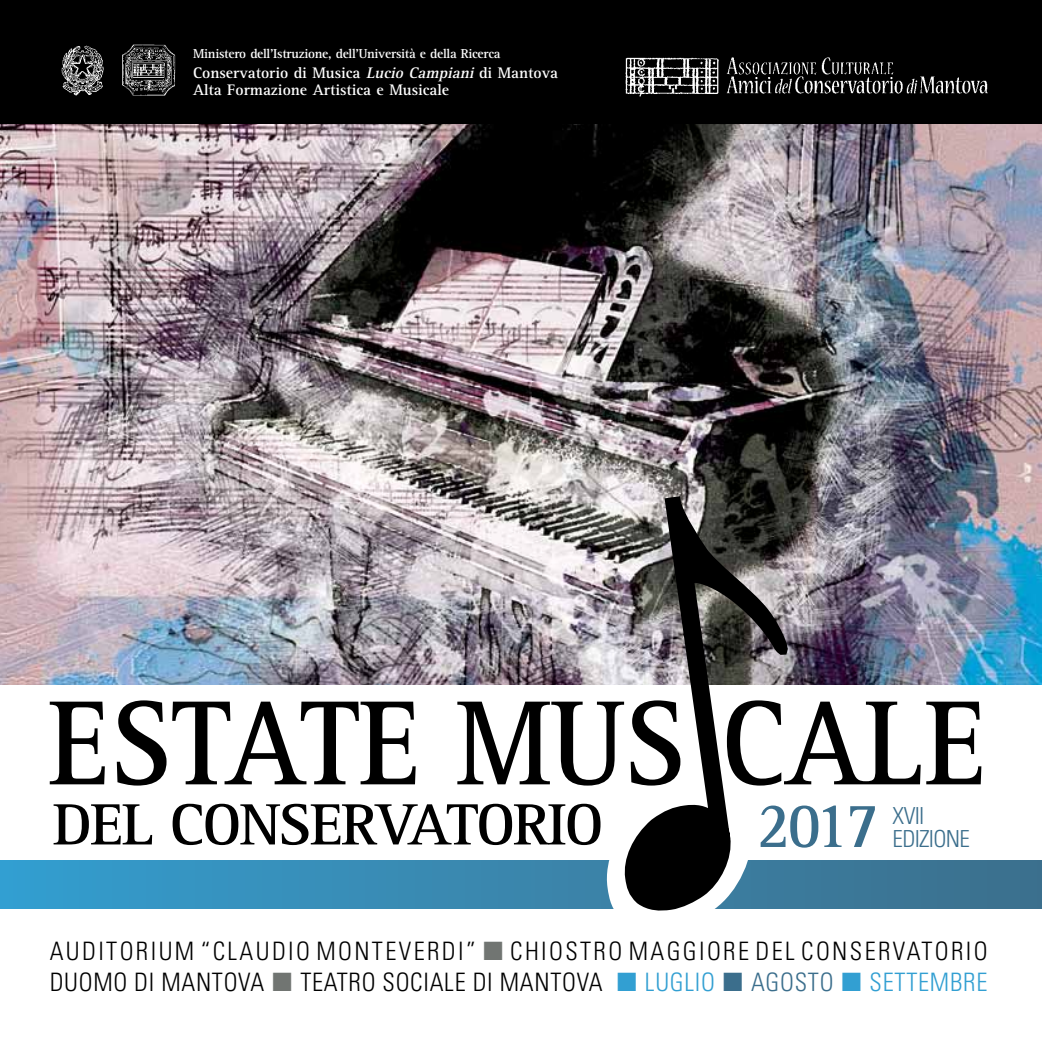
<style>
.page{position:relative;width:1042px;height:1042px;background:#fff}
.page>*{position:absolute;margin:0;border:0;box-sizing:border-box;transform-origin:0 0}
.t1{font:700 66.5px "Rotis Serif";color:#3b6e8c;scale:.9 1}
.t2{font:700 60.2px "Rotis Serif";letter-spacing:-.03em;color:#000}
.t3{font:300 condensed 25.38px "Univers";letter-spacing:.095em;color:#000}
.t4{font:300 condensed 25.38px "Univers";letter-spacing:.03em;color:#329fd2}
.t5{font:300 condensed 25.38px "Univers";color:#3b6e8c}
.t6{font:300 condensed 23.45px/23.4px "Univers";letter-spacing:-.03em;color:#3b6e8c}
.t7{font:700 15.75px/17px "Rotis Serif";color:#fff}
.t8{font:700 13.3px "Rotis Serif";letter-spacing:-.02em;color:#fff}
.s1{font-style:italic}
</style>
<div class="page">
<img style="left:0;top:124px;width:1042px;height:561px">
<svg style="left:0;top:861px;width:1042px;height:47px;background:#3887af"></svg>
<svg style="left:604px;top:860px;width:19px;height:49px"></svg>
<div style="left:0;top:0;width:1042px;height:124px;background:#000"></div>
<img style="left:61px;top:45px;width:43px;height:51px">
<img style="left:122px;top:44px;width:53px;height:52px">
<img style="left:625px;top:57px;width:363px;height:40px">
<svg style="left:623px;top:491px;width:166px;height:420px"></svg>
<svg style="left:50px;top:700px;width:931px;height:85px"></svg>
<p class="t8" style="left:193px;top:46px;width:309px">Ministero dell’Istruzione, dell’Università e della Ricerca</p>
<p class="t7" style="left:193px;top:64px;width:367px">Conservatorio di Musica <span class="s1">Lucio Campiani</span> di Mantova<br>Alta Formazione Artistica e Musicale</p>
<h2 class="t2" style="left:53px;top:789px;width:552px">DEL CONSERVATORIO</h2>
<h1 class="t1" style="left:757px;top:786px;width:138px">2017</h1>
<p class="t6" style="left:892px;top:803px;width:79px">XVII<br>EDIZIONE</p>
<p class="t3" style="left:50px;top:935px;width:205px">AUDITORIUM “CLAUDIO</p>
<p class="t3" style="left:316px;top:935px;width:161px">MONTEVERDI”</p>
<p class="t3" style="left:510px;top:935px;width:85px">CHIOSTRO</p>
<p class="t3" style="left:629px;top:935px;width:84px">MAGGIORE</p>
<p class="t3" style="left:755px;top:935px;width:124px">DEL CONSERVATORIO</p>
<p class="t3" style="left:50px;top:967px;width:31px">DUOMO</p>
<p class="t3" style="left:134px;top:967px;width:62px">DI MANTOVA</p>
<p class="t3" style="left:300px;top:967px;width:14px">TEATRO</p>
<p class="t3" style="left:382px;top:967px;width:133px">SOCIALE DI MANTOVA</p>
<p class="t4" style="left:645px;top:967px;width:60px">LUGLIO</p>
<p class="t5" style="left:751px;top:967px;width:84px">AGOSTO</p>
<p class="t4" style="left:869px;top:967px;width:27px">SETTEM</p>
<p class="t4" style="left:950px;top:967px;width:26px">BRE</p>
</div>
